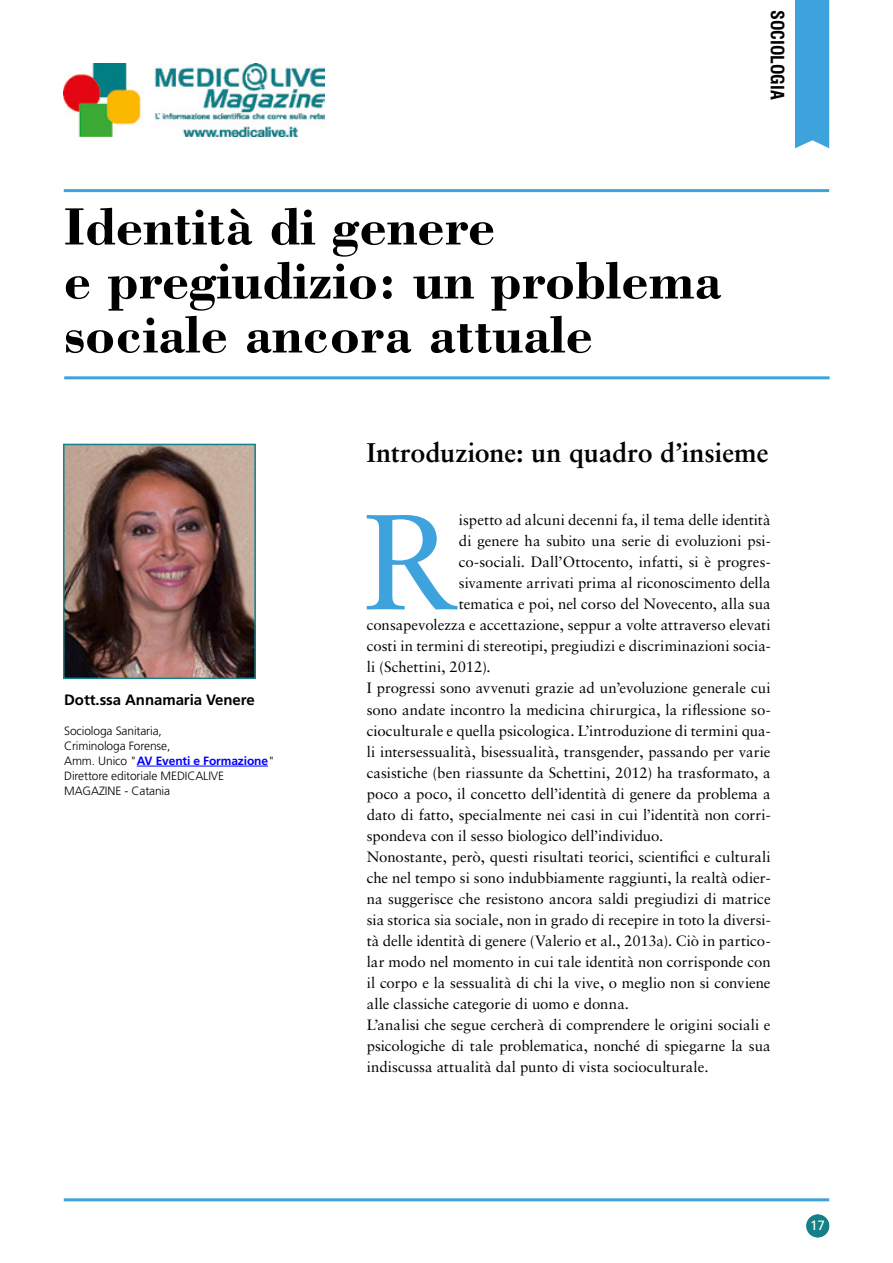
<style>
.page{position:relative;width:893px;height:1263px;background:#fff}
.page>*{position:absolute;margin:0;border:0;box-sizing:border-box;transform-origin:0 0}
.t1{font:135.3px "Sabon LT Std";color:#3ea3dc}
.t2{font:700 55.5px/54px "Bodoni BT";color:#000}
.t3{font:700 27px "Sabon LT Std";letter-spacing:-.005em;color:#000}
.t4{font:700 condensed 18px "Swiss 721 BT";color:#000}
.t5{font:15px "Sabon LT Std";color:#000}
.t6{font:700 15px "Frutiger LT Std";letter-spacing:-.005em;color:#000}
.t7{font:13.5px "Frutiger LT Std";color:#fff}
.t8{font:300 12px/15px "Frutiger LT Std";letter-spacing:-.01em;color:#000}
.s1{font-weight:700;color:#00f}
</style>
<div class="page">
<img style="left:64px;top:64px;width:260px;height:72px">
<div style="left:806px;top:1214px;width:23px;height:23px;background:#138187;border-radius:50%"></div>
<hr style="left:64px;top:376px;width:766px;height:3px;background:#3ea3dc">
<div style="left:795px;top:0;width:34px;height:148px;background:#3ea3dc"></div>
<hr style="left:64px;top:189px;width:765px;height:3px;background:#3ea3dc">
<hr style="left:137px;top:766px;width:131px;height:1px;background:#00f">
<img style="left:66px;top:447px;width:187px;height:229px">
<div style="left:63px;top:444px;width:193px;height:235px;border:2px solid #138187"></div>
<hr style="left:64px;top:1198px;width:765px;height:3px;background:#3ea3dc">
<h2 class="t2" style="left:64px;top:198px;width:659px">Identità di genere<br>e pregiudizio: un problema sociale ancora attuale</h2>
<p class="t4" style="left:788px;top:10px;width:91px;rotate:90deg">SOCIOLOGIA</p>
<p class="t6" style="left:64px;top:691px;width:192px">Dott.ssa Annamaria Venere</p>
<p class="t8" style="left:64px;top:723px;width:212px">Sociologa Sanitaria,<br>Criminologa Forense,<br>Amm. Unico "<span class="s1">AV Eventi e Formazione</span>"<br>Direttore editoriale MEDICALIVE<br>MAGAZINE - Catania</p>
<h3 class="t3" style="left:367px;top:436px;width:403px">Introduzione: un quadro d’insieme</h3>
<h1 class="t1" style="left:362px;top:482px;width:99px">R</h1>
<p class="t5" style="left:459px;top:511px;width:313px">ispetto ad alcuni decenni fa, il tema delle identità</p>
<p class="t5" style="left:459px;top:532px;width:313px">di genere ha subito una serie di evoluzioni psi-</p>
<p class="t5" style="left:459px;top:553px;width:313px">co-sociali. Dall’Ottocento, infatti, si è progres-</p>
<p class="t5" style="left:459px;top:574px;width:313px">sivamente arrivati prima al riconoscimento della</p>
<p class="t5" style="left:459px;top:595px;width:313px">tematica e poi, nel corso del Novecento, alla sua</p>
<p class="t5" style="left:367px;top:616px;width:405px">consapevolezza e accettazione, seppur a volte attraverso elevati</p>
<p class="t5" style="left:367px;top:637px;width:405px">costi in termini di stereotipi, pregiudizi e discriminazioni socia-</p>
<p class="t5" style="left:367px;top:658px;width:126px">li (Schettini, 2012).</p>
<p class="t5" style="left:367px;top:679px;width:405px">I progressi sono avvenuti grazie ad un’evoluzione generale cui</p>
<p class="t5" style="left:367px;top:700px;width:405px">sono andate incontro la medicina chirurgica, la riflessione so-</p>
<p class="t5" style="left:367px;top:721px;width:405px">cioculturale e quella psicologica. L’introduzione di termini qua-</p>
<p class="t5" style="left:367px;top:742px;width:405px">li intersessualità, bisessualità, transgender, passando per varie</p>
<p class="t5" style="left:367px;top:763px;width:405px">casistiche (ben riassunte da Schettini, 2012) ha trasformato, a</p>
<p class="t5" style="left:367px;top:784px;width:405px">poco a poco, il concetto dell’identità di genere da problema a</p>
<p class="t5" style="left:367px;top:805px;width:405px">dato di fatto, specialmente nei casi in cui l’identità non corri-</p>
<p class="t5" style="left:367px;top:826px;width:298px">spondeva con il sesso biologico dell’individuo.</p>
<p class="t5" style="left:367px;top:847px;width:405px">Nonostante, però, questi risultati teorici, scientifici e culturali</p>
<p class="t5" style="left:367px;top:868px;width:405px">che nel tempo si sono indubbiamente raggiunti, la realtà odier-</p>
<p class="t5" style="left:367px;top:889px;width:405px">na suggerisce che resistono ancora saldi pregiudizi di matrice</p>
<p class="t5" style="left:367px;top:910px;width:405px">sia storica sia sociale, non in grado di recepire in toto la diversi-</p>
<p class="t5" style="left:367px;top:931px;width:405px">tà delle identità di genere (Valerio et al., 2013a). Ciò in partico-</p>
<p class="t5" style="left:367px;top:952px;width:405px">lar modo nel momento in cui tale identità non corrisponde con</p>
<p class="t5" style="left:367px;top:973px;width:405px">il corpo e la sessualità di chi la vive, o meglio non si conviene</p>
<p class="t5" style="left:367px;top:994px;width:264px">alle classiche categorie di uomo e donna.</p>
<p class="t5" style="left:367px;top:1015px;width:405px">L’analisi che segue cercherà di comprendere le origini sociali e</p>
<p class="t5" style="left:367px;top:1036px;width:405px">psicologiche di tale problematica, nonché di spiegarne la sua</p>
<p class="t5" style="left:367px;top:1057px;width:343px">indiscussa attualità dal punto di vista socioculturale.</p>
<p class="t7" style="left:810px;top:1217px;width:16px">17</p>
</div>
